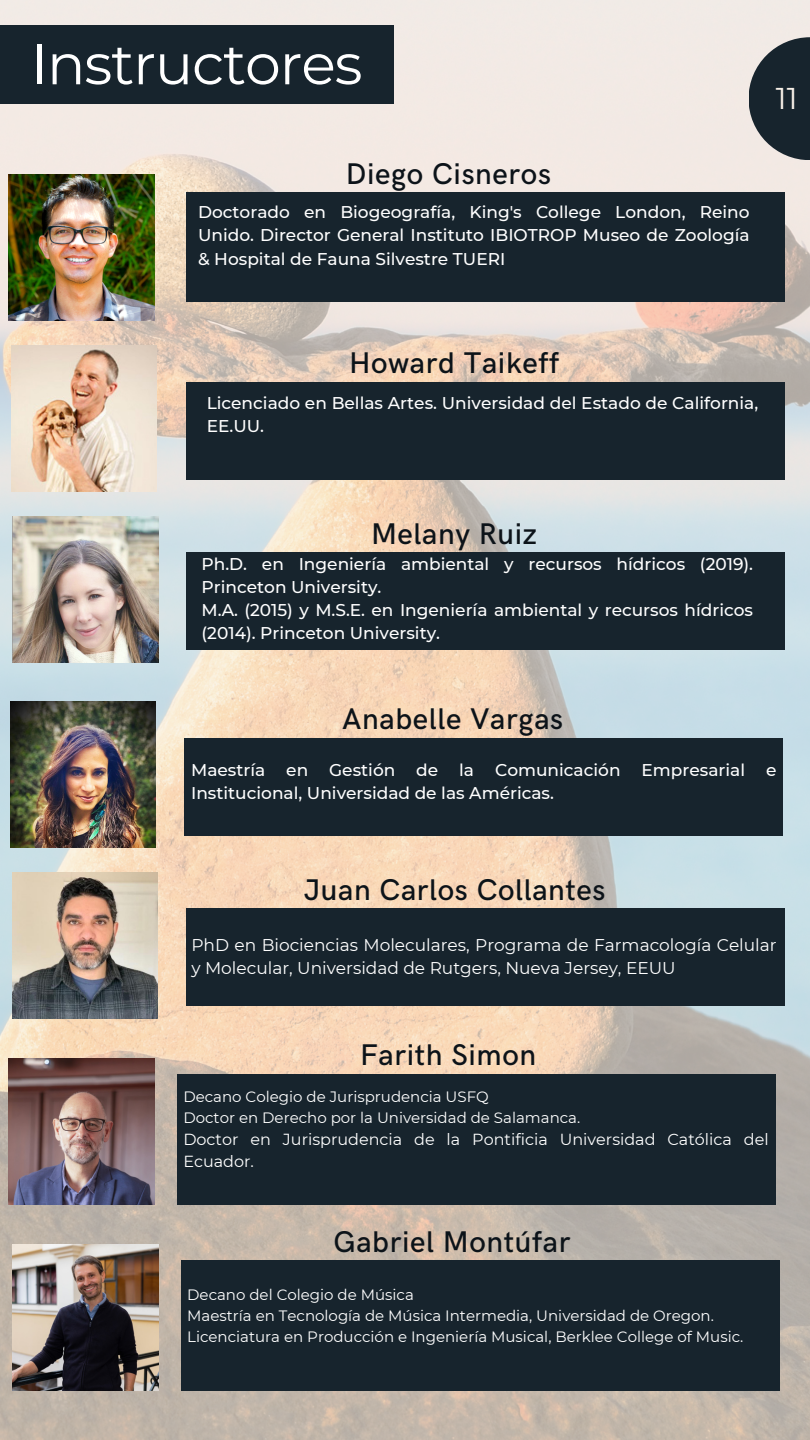
<style>
.page{position:relative;width:810px;height:1440px;background:#fff}
.page>*{position:absolute;margin:0;border:0;box-sizing:border-box;transform-origin:0 0}
.t1{font:57px "Montserrat";letter-spacing:-.02em;color:#fff}
.t2{font:500 30px "HK Grotesk";letter-spacing:.02em;color:#0c1319}
.t3{font:30px "Montserrat";color:#faf2e9}
.t4{font:500 17px/23.2px "Montserrat";color:#fff}
.t5{font:17px/23.2px "Montserrat";color:#fff}
.t6{font:16px/21.8px "Montserrat";color:#fff}
.t7{font:15px "Montserrat";color:#fff}
</style>
<div class="page">
<img style="left:0;top:0;width:810px;height:1440px">
<svg style="left:749px;top:37px;width:61px;height:123px;background:#444d53"></svg>
<div style="left:0;top:25px;width:393px;height:79px;background:#17242d"></div>
<div style="left:186px;top:193px;width:598px;height:109px;background:#17242d"></div>
<img style="left:9px;top:175px;width:145px;height:145px">
<div style="left:186px;top:382px;width:598px;height:97px;background:#17242d"></div>
<img style="left:11px;top:346px;width:146px;height:145px">
<div style="left:186px;top:553px;width:598px;height:97px;background:#17242d"></div>
<img style="left:13px;top:517px;width:145px;height:145px">
<div style="left:185px;top:738px;width:598px;height:97px;background:#17242d"></div>
<img style="left:10px;top:702px;width:146px;height:145px">
<div style="left:187px;top:909px;width:598px;height:97px;background:#17242d"></div>
<img style="left:12px;top:873px;width:146px;height:145px">
<div style="left:177px;top:1074px;width:598px;height:131px;background:#17242d"></div>
<img style="left:9px;top:1059px;width:145px;height:145px">
<div style="left:181px;top:1261px;width:598px;height:130px;background:#17242d"></div>
<img style="left:13px;top:1245px;width:145px;height:145px">
<p class="t1" style="left:31px;top:29px;width:333px">Instructores</p>
<p class="t2" style="left:346px;top:157px;width:207px">Diego Cisneros</p>
<p class="t4" style="left:198px;top:201px;width:553px;text-align:justify">Doctorado en Biogeografía, King's College London, Reino Unido. Director General Instituto IBIOTROP Museo de Zoología &amp; Hospital de Fauna Silvestre TUERI</p>
<p class="t3" style="left:776px;top:80px;width:23px">11</p>
<p class="t2" style="left:349px;top:346px;width:212px">Howard Taikeff</p>
<p class="t4" style="left:207px;top:391px;width:553px">Licenciado en Bellas Artes. Universidad del Estado de California,<br>EE.UU.</p>
<p class="t2" style="left:371px;top:517px;width:168px">Melany Ruiz</p>
<p class="t4" style="left:202px;top:552px;width:553px">Ph.D. en Ingeniería ambiental y recursos hídricos (2019).<br>Princeton University.</p>
<p class="t4" style="left:202px;top:598px;width:553px">M.A. (2015) y M.S.E. en Ingeniería ambiental y recursos hídricos (2014). Princeton University.</p>
<p class="t2" style="left:342px;top:702px;width:222px">Anabelle Vargas</p>
<p class="t4" style="left:191px;top:759px;width:587px">Maestría en Gestión de la Comunicación Empresarial e<br>Institucional, Universidad de las Américas.</p>
<p class="t2" style="left:304px;top:873px;width:303px">Juan Carlos Collantes</p>
<p class="t5" style="left:191px;top:934px;width:587px">PhD en Biociencias Moleculares, Programa de Farmacología Celular y Molecular, Universidad de Rutgers, Nueva Jersey, EEUU</p>
<p class="t2" style="left:360px;top:1038px;width:177px">Farith Simon</p>
<p class="t7" style="left:183px;top:1088px;width:307px">Decano Colegio de Jurisprudencia USFQ</p>
<p class="t7" style="left:183px;top:1109px;width:398px">Doctor en Derecho por la Universidad de Salamanca.</p>
<p class="t6" style="left:183px;top:1129px;width:587px">Doctor en Jurisprudencia de la Pontificia Universidad Católica del<br>Ecuador.</p>
<p class="t2" style="left:334px;top:1225px;width:238px">Gabriel Montúfar</p>
<p class="t7" style="left:187px;top:1286px;width:228px">Decano del Colegio de Música</p>
<p class="t7" style="left:187px;top:1307px;width:528px">Maestría en Tecnología de Música Intermedia, Universidad de Oregon.</p>
<p class="t7" style="left:187px;top:1328px;width:558px">Licenciatura en Producción e Ingeniería Musical, Berklee College of Music.</p>
</div>
